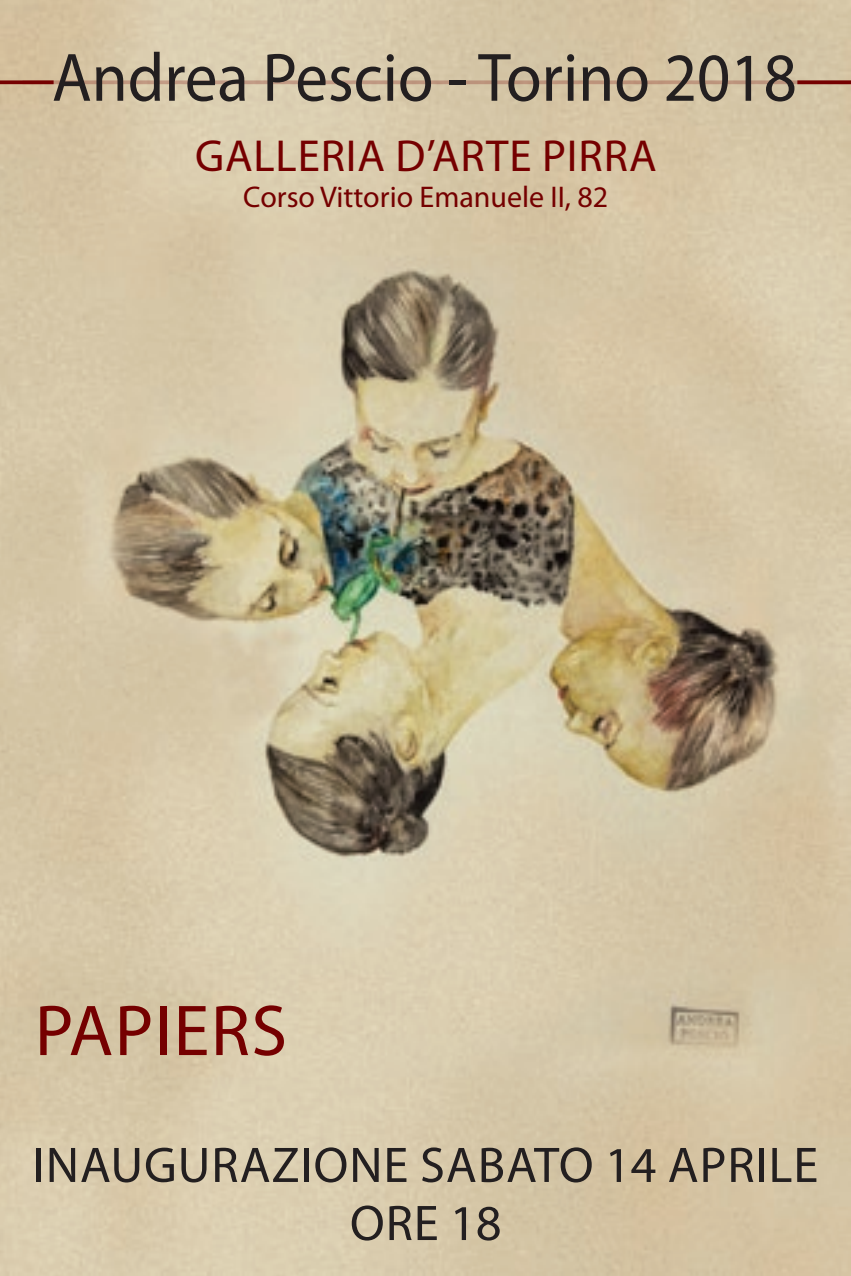
<style>
.page{position:relative;width:851px;height:1276px;background:#fff}
.page>*{position:absolute;margin:0;border:0;box-sizing:border-box;transform-origin:0 0}
.t1{font:72.6px "Myriad Pro";letter-spacing:.02em;color:#750000}
.t2{font:69px "Myriad Pro";color:#231f20;scale:.94 1}
.t3{font:50.4px/58.2px "Myriad Pro";letter-spacing:.02em;color:#231f20;text-align:center}
.t4{font:45px "Myriad Pro";letter-spacing:.02em;color:#750000}
.t5{font:30px "Myriad Pro";color:#750000}
</style>
<div class="page">
<img style="left:0;top:0;width:850px;height:1276px">
<svg style="left:0;top:80px;width:23px;height:4px"></svg>
<svg style="left:23px;top:80px;width:774px;height:4px;background:#be967e"></svg>
<svg style="left:797px;top:80px;width:53px;height:4px"></svg>
<h2 class="t2" style="left:52px;top:40px;width:793px">Andrea Pescio - Torino 2018</h2>
<p class="t4" style="left:195px;top:131px;width:463px">GALLERIA D’ARTE PIRRA</p>
<p class="t5" style="left:243px;top:181px;width:366px">Corso Vittorio Emanuele II, 82</p>
<h1 class="t1" style="left:35px;top:991px;width:254px">PAPIERS</h1>
<p class="t3" style="left:33px;top:1137px;width:786px">INAUGURAZIONE SABATO 14 APRILE<br>ORE 18</p>
</div>
